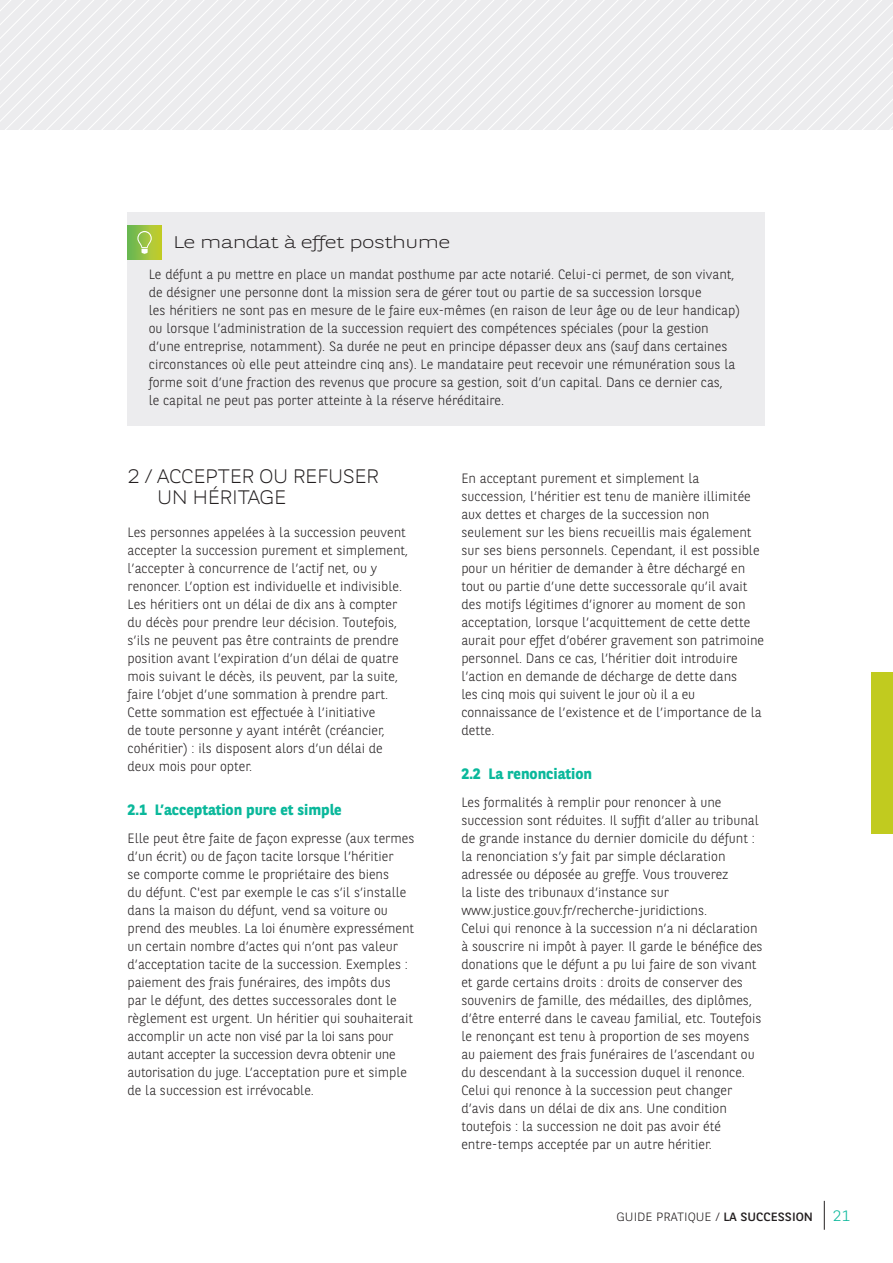
<style>
.page{position:relative;width:893px;height:1263px;background:#fff}
.page>*{position:absolute;margin:0;border:0;box-sizing:border-box;transform-origin:0 0}
.Titre_01{font:300 19.5px/21px "BNPP Expanded Sans";letter-spacing:-.03em;color:#231f20;scale:.9 1}
.Titre_à_savoir{font:300 16.8px "BNPP Expanded Sans";letter-spacing:-.03em;color:#231f20;scale:1.11 1}
.Sous-titres{font:700 15px "BNPP Sans";color:#0ab89b}
.t1{font:300 15px "BNPP Sans";color:#0ab89b;scale:1.1 1}
.Body{font:300 13.5px/18px "BNPP Sans";color:#231f20}
.Body_à_savoir{font:300 13.5px/18px "BNPP Sans";color:#231f20}
.t2{font:300 12px "BNPP Sans";color:#231f20;scale:1.1 1}
.s1{font-weight:400}
</style>
<div class="page">
<svg style="left:0;top:0;width:893px;height:130px"></svg>
<div style="left:872px;top:672px;width:21px;height:161px;background:#c1cb1f"></div>
<svg style="left:824px;top:1201px;width:1px;height:29px"></svg>
<div style="left:128px;top:213px;width:637px;height:213px;background:#ececee"></div>
<div style="left:128px;top:225px;width:34px;height:34px;background:linear-gradient(to right,#67b657,#c7ce2b)"></div>
<svg style="left:137px;top:231px;width:15px;height:23px"></svg>
<p class="Titre_à_savoir" style="left:173px;top:231px;width:251px">Le mandat à effet posthume</p>
<p class="Body_à_savoir" style="left:149px;top:264px;width:593px">Le défunt a pu mettre en place un mandat posthume par acte notarié. Celui-ci permet, de son vivant, de désigner une personne dont la mission sera de gérer tout ou partie de sa succession lorsque<br>les héritiers ne sont pas en mesure de le faire eux-mêmes (en raison de leur âge ou de leur handicap) ou lorsque l’administration de la succession requiert des compétences spéciales (pour la gestion d’une entreprise, notamment). Sa durée ne peut en principe dépasser deux ans (sauf dans certaines circonstances où elle peut atteindre cinq ans). Le mandataire peut recevoir une rémunération sous la forme soit d’une fraction des revenus que procure sa gestion, soit d’un capital. Dans ce dernier cas,<br>le capital ne peut pas porter atteinte à la réserve héréditaire.</p>
<p class="Titre_01" style="left:157px;top:464px;width:248px;text-indent:-30px">2 / ACCEPTER OU REFUSER<br>UN HÉRITAGE</p>
<p class="Body" style="left:128px;top:522px;width:282px">Les personnes appelées à la succession peuvent accepter la succession purement et simplement, l’accepter à concurrence de l’actif net, ou y renoncer. L’option est individuelle et indivisible.</p>
<p class="Body" style="left:128px;top:594px;width:273px">Les héritiers ont un délai de dix ans à compter du décès pour prendre leur décision. Toutefois, s’ils ne peuvent pas être contraints de prendre position avant l’expiration d’un délai de quatre mois suivant le décès, ils peuvent, par la suite, faire l’objet d’une sommation à prendre part.<br>Cette sommation est effectuée à l’initiative<br>de toute personne y ayant intérêt (créancier, cohéritier) : ils disposent alors d’un délai de deux mois pour opter.</p>
<p class="Sous-titres" style="left:128px;top:799px;width:216px">2.1 L’acceptation pure et simple</p>
<p class="Body" style="left:128px;top:828px;width:288px">Elle peut être faite de façon expresse (aux termes d’un écrit) ou de façon tacite lorsque l’héritier<br>se comporte comme le propriétaire des biens<br>du défunt. C'est par exemple le cas s’il s’installe dans la maison du défunt, vend sa voiture ou prend des meubles. La loi énumère expressément un certain nombre d’actes qui n’ont pas valeur d’acceptation tacite de la succession. Exemples : paiement des frais funéraires, des impôts dus<br>par le défunt, des dettes successorales dont le règlement est urgent. Un héritier qui souhaiterait accomplir un acte non visé par la loi sans pour autant accepter la succession devra obtenir une autorisation du juge. L’acceptation pure et simple de la succession est irrévocable.</p>
<p class="Body" style="left:461px;top:468px;width:304px">En acceptant purement et simplement la succession, l’héritier est tenu de manière illimitée aux dettes et charges de la succession non seulement sur les biens recueillis mais également sur ses biens personnels. Cependant, il est possible pour un héritier de demander à être déchargé en tout ou partie d’une dette successorale qu’il avait des motifs légitimes d’ignorer au moment de son acceptation, lorsque l’acquittement de cette dette aurait pour effet d’obérer gravement son patrimoine personnel. Dans ce cas, l’héritier doit introduire l’action en demande de décharge de dette dans<br>les cinq mois qui suivent le jour où il a eu connaissance de l’existence et de l’importance de la dette.</p>
<p class="Sous-titres" style="left:461px;top:763px;width:132px">2.2 La renonciation</p>
<p class="Body" style="left:461px;top:792px;width:299px">Les formalités à remplir pour renoncer à une succession sont réduites. Il suffit d’aller au tribunal de grande instance du dernier domicile du défunt : la renonciation s’y fait par simple déclaration adressée ou déposée au greffe. Vous trouverez<br>la liste des tribunaux d’instance sur www.justice.gouv.fr/recherche-juridictions.</p>
<p class="Body" style="left:461px;top:918px;width:303px">Celui qui renonce à la succession n’a ni déclaration à souscrire ni impôt à payer. Il garde le bénéfice des donations que le défunt a pu lui faire de son vivant et garde certains droits : droits de conserver des souvenirs de famille, des médailles, des diplômes, d’être enterré dans le caveau familial, etc. Toutefois le renonçant est tenu à proportion de ses moyens au paiement des frais funéraires de l’ascendant ou du descendant à la succession duquel il renonce.</p>
<p class="Body" style="left:461px;top:1080px;width:272px">Celui qui renonce à la succession peut changer d’avis dans un délai de dix ans. Une condition toutefois : la succession ne doit pas avoir été entre-temps acceptée par un autre héritier.</p>
<p class="t2" style="left:616px;top:1208px;width:180px">GUIDE PRATIQUE / <span class="s1">LA SUCCESSION</span></p>
<p class="t1" style="left:833px;top:1205px;width:17px">21</p>
</div>
